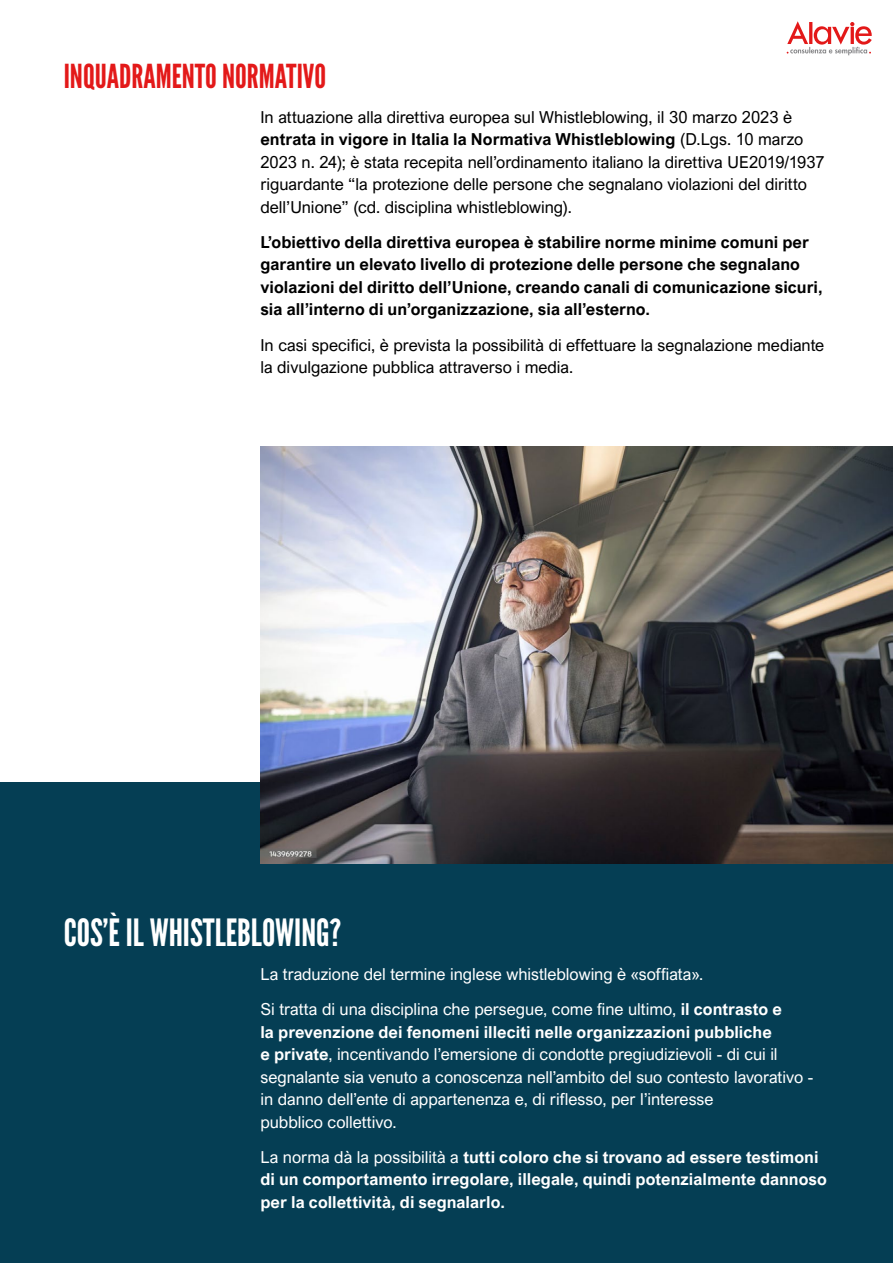
<style>
.page{position:relative;width:893px;height:1263px;background:#fff}
.page>*{position:absolute;margin:0;border:0;box-sizing:border-box;transform-origin:0 0}
.t1{font:37.5px "League Gothic";color:#fff}
.t2{font:33px "League Gothic";color:#e31919}
.t3{font:16.5px/22.5px "Arial Nova";color:#000}
.t4{font:16.5px/22.5px "Arial Nova";color:#fff}
.t5{font:700 16.5px/22.5px "Arial Nova";color:#000}
.t6{font:700 16.5px/22.5px "Arial Nova";color:#fff}
.s1{font-weight:700}
.s2{font-weight:400}
</style>
<div class="page">
<div style="left:0;top:782px;width:893px;height:481px;background:#053e54"></div>
<img style="left:260px;top:446px;width:633px;height:417px">
<svg style="left:787px;top:21px;width:85px;height:34px"></svg>
<h2 class="t2" style="left:64px;top:57px;width:264px">INQUADRAMENTO NORMATIVO</h2>
<p class="t3" style="left:260px;top:105px;width:566px">In attuazione alla direttiva europea sul Whistleblowing, il 30 marzo 2023 è <span class="s1">entrata in vigore in Italia la Normativa Whistleblowing</span> (D.Lgs. 10 marzo 2023 n. 24); è stata recepita nell’ordinamento italiano la direttiva UE2019/1937 riguardante “la protezione delle persone che segnalano violazioni del diritto dell’Unione” (cd. disciplina whistleblowing).</p>
<p class="t5" style="left:260px;top:231px;width:564px">L’obiettivo della direttiva europea è stabilire norme minime comuni per garantire un elevato livello di protezione delle persone che segnalano violazioni del diritto dell’Unione, creando canali di comunicazione sicuri, sia all’interno di un’organizzazione, sia all’esterno.</p>
<p class="t3" style="left:260px;top:334px;width:565px">In casi specifici, è prevista la possibilità di effettuare la segnalazione mediante la divulgazione pubblica attraverso i media.</p>
<h1 class="t1" style="left:64px;top:910px;width:279px">COS’È IL WHISTLEBLOWING?</h1>
<p class="t4" style="left:260px;top:956px;width:523px;line-height:35.2px">La traduzione del termine inglese whistleblowing è «soffiata».<br>Si tratta di una disciplina che persegue, come fine ultimo, <span class="s1">il contrasto e</span></p>
<p class="t4" style="left:260px;top:1020px;width:554px"><span class="s1">la prevenzione dei fenomeni illeciti nelle organizzazioni pubbliche<br>e private</span>, incentivando l’emersione di condotte pregiudizievoli - di cui il segnalante sia venuto a conoscenza nell’ambito del suo contesto lavorativo - in danno dell’ente di appartenenza e, di riflesso, per l’interesse<br>pubblico collettivo.</p>
<p class="t6" style="left:260px;top:1146px;width:568px"><span class="s2">La norma dà la possibilità a</span> tutti coloro che si trovano ad essere testimoni di un comportamento irregolare, illegale, quindi potenzialmente dannoso per la collettività, di segnalarlo.</p>
</div>
